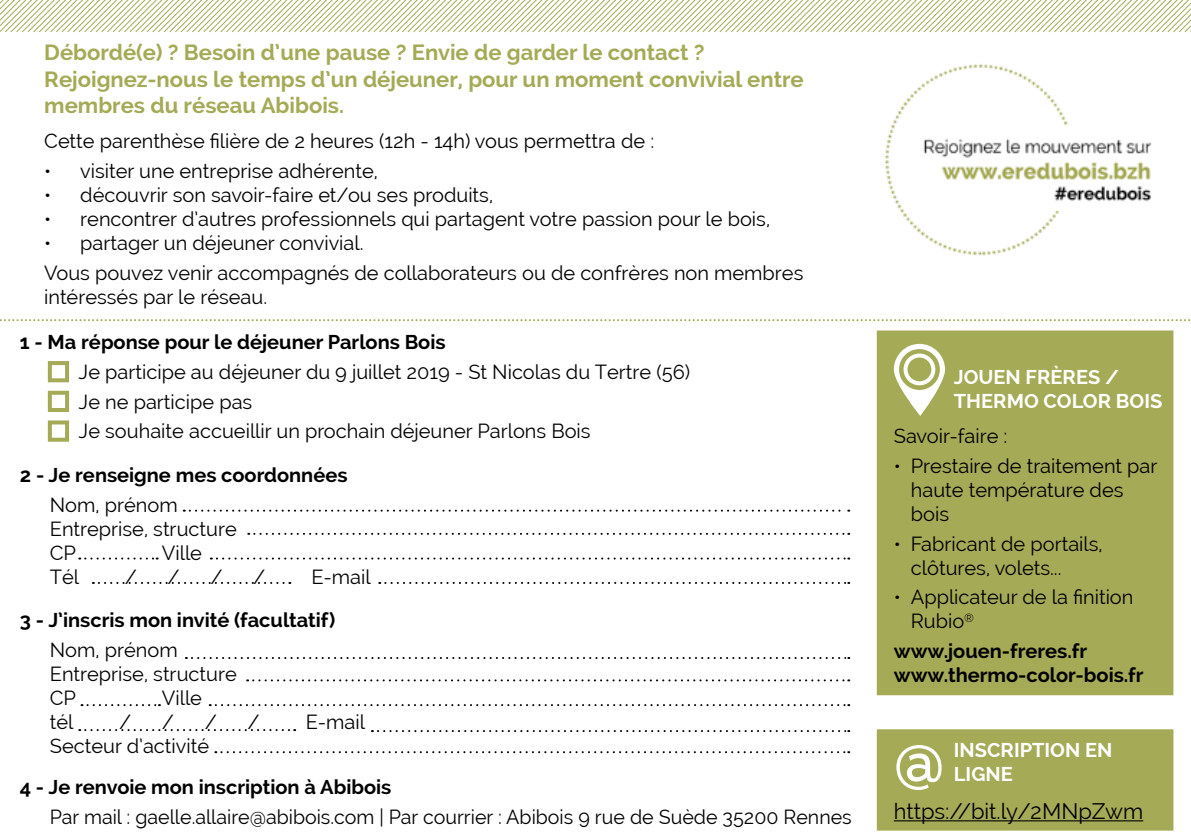
<style>
.page{position:relative;width:1191px;height:840px;background:#fff}
.page>*{position:absolute;margin:0;border:0;box-sizing:border-box;transform-origin:0 0}
.t1{font:700 60px "Raleway";color:#fff}
.t2{font:700 22px/26.4px "Raleway";color:#a4aa56}
.t3{font:22px "Raleway";color:#000}
.t4{font:20px/24px "Raleway";color:#000}
.t5{font:700 20px/24px "Raleway";color:#000}
.t6{font:700 20px/24px "Raleway";color:#fff}
</style>
<div class="page">
<div style="left:48px;top:361px;width:21px;height:21px;border:4px solid #a4aa56"></div>
<div style="left:48px;top:390px;width:21px;height:22px;border:4px solid #a4aa56"></div>
<div style="left:48px;top:420px;width:21px;height:21px;border:4px solid #a4aa56"></div>
<svg style="left:184px;top:509px;width:665px;height:2px"></svg>
<svg style="left:248px;top:532px;width:601px;height:2px"></svg>
<svg style="left:211px;top:557px;width:638px;height:2px"></svg>
<svg style="left:79px;top:557px;width:79px;height:2px"></svg>
<svg style="left:93px;top:581px;width:197px;height:2px"></svg>
<svg style="left:379px;top:582px;width:470px;height:1px"></svg>
<svg style="left:186px;top:657px;width:663px;height:1px"></svg>
<svg style="left:247px;top:679px;width:602px;height:2px"></svg>
<svg style="left:210px;top:704px;width:639px;height:1px"></svg>
<svg style="left:82px;top:704px;width:78px;height:1px"></svg>
<svg style="left:79px;top:729px;width:216px;height:1px"></svg>
<svg style="left:372px;top:730px;width:477px;height:1px"></svg>
<svg style="left:215px;top:751px;width:634px;height:1px"></svg>
<img style="left:884px;top:64px;width:268px;height:192px">
<div style="left:876px;top:330px;width:297px;height:364px;background:#a4aa56"></div>
<svg style="left:893px;top:343px;width:52px;height:72px"></svg>
<div style="left:903px;top:353px;width:32px;height:32px;border:4px solid #fff;border-radius:50%"></div>
<svg style="left:0;top:319px;width:1191px;height:2px"></svg>
<svg style="left:0;top:0;width:1191px;height:33px"></svg>
<div style="left:876px;top:729px;width:297px;height:101px;background:#a4aa56"></div>
<hr style="left:893px;top:819px;width:250px;height:1px;background:#000">
<p class="t2" style="left:44px;top:39px;width:761px">Débordé(e) ? Besoin d’une pause ? Envie de garder le contact ?<br>Rejoignez-nous le temps d’un déjeuner, pour un moment convivial entre membres du réseau Abibois.</p>
<p class="t4" style="left:44px;top:129px;width:611px">Cette parenthèse filière de 2 heures (12h - 14h) vous permettra de :</p>
<p class="t4" style="left:44px;top:159px;width:335px">• visiter une entreprise adhérente,</p>
<p class="t4" style="left:44px;top:183px;width:450px">• découvrir son savoir-faire et/ou ses produits,</p>
<p class="t4" style="left:44px;top:207px;width:727px">• rencontrer d’autres professionnels qui partagent votre passion pour le bois,</p>
<p class="t4" style="left:44px;top:228px;width:760px;line-height:29.6px">• partager un déjeuner convivial.<br>Vous pouvez venir accompagnés de collaborateurs ou de confrères non membres</p>
<p class="t4" style="left:44px;top:285px;width:224px">intéressés par le réseau.</p>
<p class="t5" style="left:20px;top:330px;width:427px">1 - Ma réponse pour le déjeuner Parlons Bois</p>
<p class="t4" style="left:79px;top:357px;width:613px;line-height:29.6px">Je participe au déjeuner du 9 juillet 2019 - St Nicolas du Tertre (56)<br>Je ne participe pas<br>Je souhaite accueillir un prochain déjeuner Parlons Bois</p>
<p class="t5" style="left:20px;top:462px;width:329px">2 - Je renseigne mes coordonnées</p>
<p class="t4" style="left:50px;top:492px;width:188px">Nom, prénom<br>Entreprise, structure<br>CP</p>
<p class="t4" style="left:162px;top:540px;width:42px">Ville</p>
<p class="t4" style="left:50px;top:564px;width:31px">Tél</p>
<p class="t4" style="left:125px;top:564px;width:14px">/</p>
<p class="t4" style="left:168px;top:564px;width:14px">/</p>
<p class="t4" style="left:210px;top:564px;width:14px">/</p>
<p class="t4" style="left:253px;top:564px;width:14px">/</p>
<p class="t4" style="left:311px;top:564px;width:61px">E-mail</p>
<p class="t5" style="left:20px;top:608px;width:317px">3 - J’inscris mon invité (facultatif)</p>
<p class="t4" style="left:50px;top:637px;width:188px">Nom, prénom<br>Entreprise, structure<br>CP</p>
<p class="t4" style="left:162px;top:685px;width:42px">Ville</p>
<p class="t4" style="left:50px;top:709px;width:25px">tél</p>
<p class="t4" style="left:119px;top:709px;width:14px">/</p>
<p class="t4" style="left:162px;top:709px;width:14px">/</p>
<p class="t4" style="left:205px;top:709px;width:14px">/</p>
<p class="t4" style="left:248px;top:709px;width:14px">/</p>
<p class="t4" style="left:306px;top:709px;width:61px">E-mail</p>
<p class="t4" style="left:50px;top:733px;width:161px">Secteur d’activité</p>
<p class="t5" style="left:20px;top:774px;width:373px">4 - Je renvoie mon inscription à Abibois</p>
<p class="t4" style="left:50px;top:804px;width:803px">Par mail : gaelle.allaire@abibois.com | Par courrier : Abibois 9 rue de Suède 35200 Rennes</p>
<p class="t6" style="left:953px;top:364px;width:210px">JOUEN FRÈRES /<br>THERMO COLOR BOIS</p>
<p class="t4" style="left:893px;top:424px;width:115px">Savoir-faire :</p>
<p class="t4" style="left:910px;top:453px;width:248px;text-indent:-17px">• Prestaire de traitement par haute température des bois</p>
<p class="t4" style="left:910px;top:531px;width:193px;text-indent:-17px">• Fabricant de portails, clôtures, volets...</p>
<p class="t4" style="left:910px;top:584px;width:224px;text-indent:-17px">• Applicateur de la finition<br>Rubio<sup>®</sup></p>
<p class="t5" style="left:893px;top:638px;width:251px">www.jouen-freres.fr www.thermo-color-bois.fr</p>
<p class="t6" style="left:953px;top:738px;width:160px">INSCRIPTION EN<br>LIGNE</p>
<p class="t3" style="left:893px;top:798px;width:251px">https://bit.ly/2MNpZwm</p>
<h1 class="t1" style="left:893px;top:725px;width:52px">@</h1>
</div>
